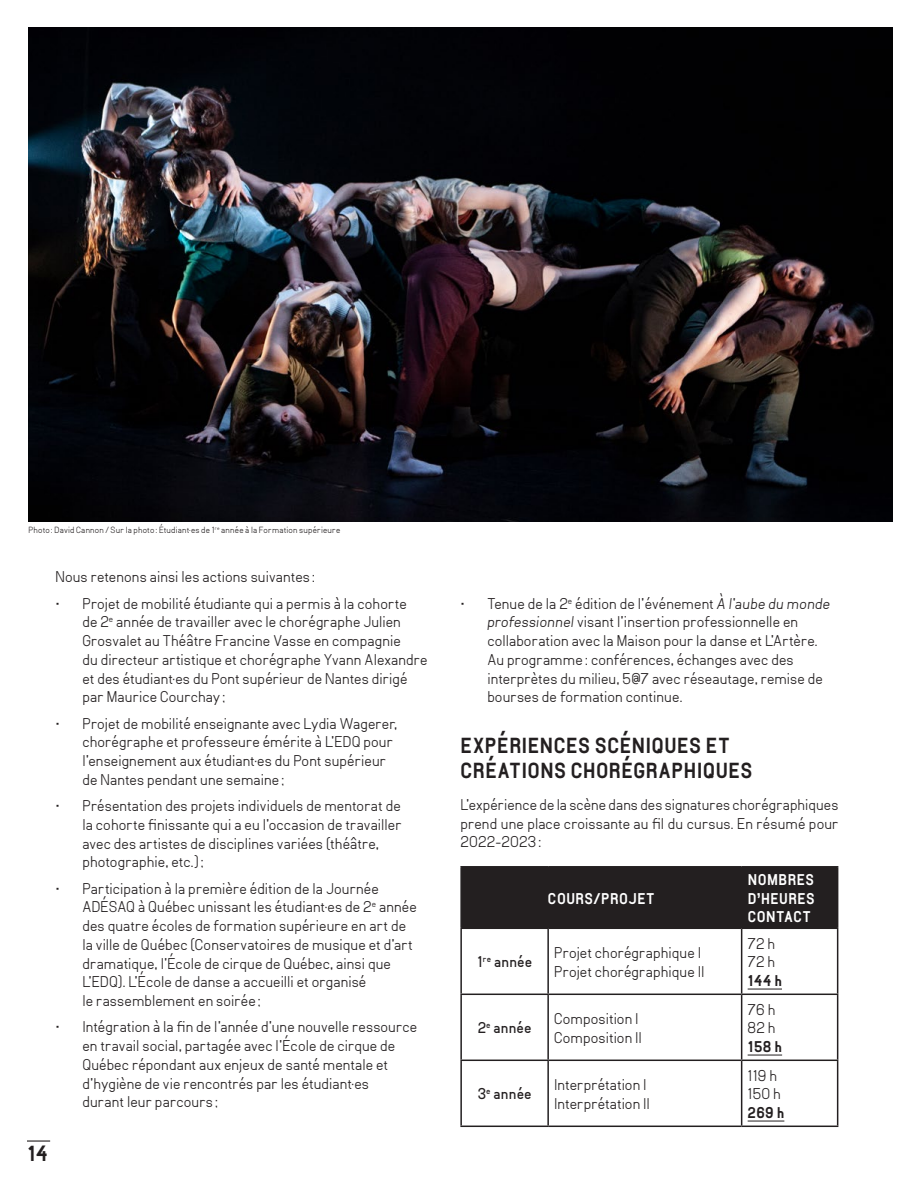
<style>
.page{position:relative;width:918px;height:1188px;background:#fff}
.page>*{position:absolute;margin:0;border:0;box-sizing:border-box;transform-origin:0 0}
.H2_CAP{font:700 21px/25.2px "Neuesanstara";letter-spacing:.02em;color:#231f20}
.Texte_courant{font:15px/18.8px "Neuesanstara";letter-spacing:.01em;color:#231f20}
.Texte_courant-2{font:700 15px/18.8px "Neuesanstara";letter-spacing:.03em;color:#fff;text-align:justify}
.Texte_courant-3{font:600 15px "Neuesanstara";letter-spacing:.015em;color:#231f20}
.Photo{font:8.7px "Neuesanstara";letter-spacing:.025em;color:#231f20}
.s1{font-family:"Neuesanstara Regular Obelique"}
.s2{font-weight:700}
</style>
<div class="page">
<hr style="left:27px;top:1140px;width:23px;height:2px;background:#231f20">
<div style="left:462px;top:868px;width:375px;height:60px;background:#231f20"></div>
<hr style="left:460px;top:866px;width:88px;height:2px;background:#231f20">
<hr style="left:460px;top:868px;width:2px;height:60px;background:#231f20">
<hr style="left:548px;top:866px;width:194px;height:2px;background:#231f20">
<hr style="left:742px;top:866px;width:96px;height:2px;background:#231f20">
<hr style="left:741px;top:868px;width:1px;height:60px;background:#231f20">
<hr style="left:837px;top:868px;width:1px;height:60px;background:#231f20">
<hr style="left:460px;top:928px;width:88px;height:1px;background:#231f20">
<hr style="left:460px;top:929px;width:2px;height:65px;background:#231f20">
<hr style="left:548px;top:928px;width:194px;height:1px;background:#231f20">
<hr style="left:547px;top:929px;width:2px;height:65px;background:#231f20">
<hr style="left:742px;top:928px;width:96px;height:1px;background:#231f20">
<hr style="left:741px;top:929px;width:1px;height:65px;background:#231f20">
<hr style="left:837px;top:929px;width:1px;height:65px;background:#231f20">
<hr style="left:460px;top:994px;width:88px;height:1px;background:#231f20">
<hr style="left:460px;top:995px;width:2px;height:65px;background:#231f20">
<hr style="left:548px;top:994px;width:194px;height:1px;background:#231f20">
<hr style="left:547px;top:995px;width:2px;height:65px;background:#231f20">
<hr style="left:742px;top:994px;width:96px;height:1px;background:#231f20">
<hr style="left:741px;top:995px;width:1px;height:65px;background:#231f20">
<hr style="left:837px;top:995px;width:1px;height:65px;background:#231f20">
<hr style="left:460px;top:1060px;width:88px;height:1px;background:#231f20">
<hr style="left:460px;top:1061px;width:2px;height:65px;background:#231f20">
<hr style="left:548px;top:1060px;width:194px;height:1px;background:#231f20">
<hr style="left:547px;top:1061px;width:2px;height:65px;background:#231f20">
<hr style="left:742px;top:1060px;width:96px;height:1px;background:#231f20">
<hr style="left:741px;top:1061px;width:1px;height:65px;background:#231f20">
<hr style="left:837px;top:1061px;width:1px;height:65px;background:#231f20">
<hr style="left:460px;top:1126px;width:88px;height:1px;background:#231f20">
<hr style="left:548px;top:1126px;width:194px;height:1px;background:#231f20">
<hr style="left:742px;top:1126px;width:96px;height:1px;background:#231f20">
<hr style="left:748px;top:989px;width:34px;height:1px;background:#231f20">
<hr style="left:748px;top:1055px;width:34px;height:1px;background:#231f20">
<hr style="left:748px;top:1121px;width:36px;height:1px;background:#231f20">
<img style="left:29px;top:27px;width:863px;height:495px">
<p class="Photo" style="left:29px;top:523px;width:313px">Photo: David Cannon / Sur la photo: Étudiant·es de 1<sup>re</sup> année à la Formation supérieure</p>
<p class="Texte_courant" style="left:55px;top:568px;width:261px">Nous retenons ainsi les actions suivantes :</p>
<p class="Texte_courant" style="left:82px;top:594px;width:347px;text-indent:-27px">• Projet de mobilité étudiante qui a permis à la cohorte<br>de 2<sup>e</sup> année de travailler avec le chorégraphe Julien Grosvalet au Théâtre Francine Vasse en compagnie<br>du directeur artistique et chorégraphe Yvann Alexandre et des étudiant·es du Pont supérieur de Nantes dirigé par Maurice Courchay ;</p>
<p class="Texte_courant" style="left:82px;top:714px;width:316px;text-indent:-27px">• Projet de mobilité enseignante avec Lydia Wagerer, chorégraphe et professeure émérite à L’EDQ pour l’enseignement aux étudiant·es du Pont supérieur de Nantes pendant une semaine ;</p>
<p class="Texte_courant" style="left:82px;top:797px;width:321px;text-indent:-27px">• Présentation des projets individuels de mentorat de la cohorte finissante qui a eu l’occasion de travailler avec des artistes de disciplines variées (théâtre, photographie, etc.);</p>
<p class="Texte_courant" style="left:82px;top:879px;width:336px;text-indent:-27px">• Participation à la première édition de la Journée ADÉSAQ à Québec unissant les étudiant·es de 2<sup>e</sup> année des quatre écoles de formation supérieure en art de la ville de Québec (Conservatoires de musique et d’art dramatique, l’École de cirque de Québec, ainsi que L’EDQ). L’École de danse a accueilli et organisé<br>le rassemblement en soirée ;</p>
<p class="Texte_courant" style="left:82px;top:1018px;width:336px;text-indent:-27px">• Intégration à la fin de l’année d’une nouvelle ressource en travail social, partagée avec l’École de cirque de Québec répondant aux enjeux de santé mentale et d’hygiène de vie rencontrés par les étudiant·es<br>durant leur parcours ;</p>
<h1 class="H2_CAP" style="left:27px;top:1141px;width:22px">14</h1>
<p class="Texte_courant" style="left:487px;top:594px;width:344px;text-indent:-27px">• Tenue de la 2<sup>e</sup> édition de l’événement <span class="s1">À l’aube du monde professionnel</span> visant l’insertion professionnelle en collaboration avec la Maison pour la danse et L’Artère.<br>Au programme : conférences, échanges avec des interprètes du milieu, 5@7 avec réseautage, remise de bourses de formation continue.</p>
<p class="H2_CAP" style="left:461px;top:733px;width:293px">EXPÉRIENCES SCÉNIQUES ET<br>CRÉATIONS CHORÉGRAPHIQUES</p>
<p class="Texte_courant" style="left:460px;top:795px;width:380px;text-align:justify">L’expérience de la scène dans des signatures chorégraphiques prend une place croissante au fil du cursus. En résumé pour 2022-2023:</p>
<p class="Texte_courant-2" style="left:548px;top:889px;width:108px">COURS/PROJET</p>
<p class="Texte_courant-2" style="left:748px;top:870px;width:69px">NOMBRES D’HEURES CONTACT</p>
<p class="Texte_courant-3" style="left:477px;top:953px;width:57px">1<sup>re</sup> année</p>
<p class="Texte_courant" style="left:554px;top:943px;width:152px">Projet chorégraphique I<br>Projet chorégraphique II</p>
<p class="Texte_courant" style="left:748px;top:934px;width:36px">72 h<br>72 h<br><span class="s2">144 h</span></p>
<p class="Texte_courant-3" style="left:478px;top:1019px;width:55px">2<sup>e</sup> année</p>
<p class="Texte_courant" style="left:554px;top:1009px;width:89px">Composition I<br>Composition II</p>
<p class="Texte_courant" style="left:748px;top:1000px;width:36px">76 h<br>82 h<br><span class="s2">158 h</span></p>
<p class="Texte_courant-3" style="left:478px;top:1085px;width:55px">3<sup>e</sup> année</p>
<p class="Texte_courant" style="left:554px;top:1075px;width:97px">Interprétation I<br>Interprétation II</p>
<p class="Texte_courant" style="left:748px;top:1066px;width:38px">119 h<br>150 h<br><span class="s2">269 h</span></p>
</div>
